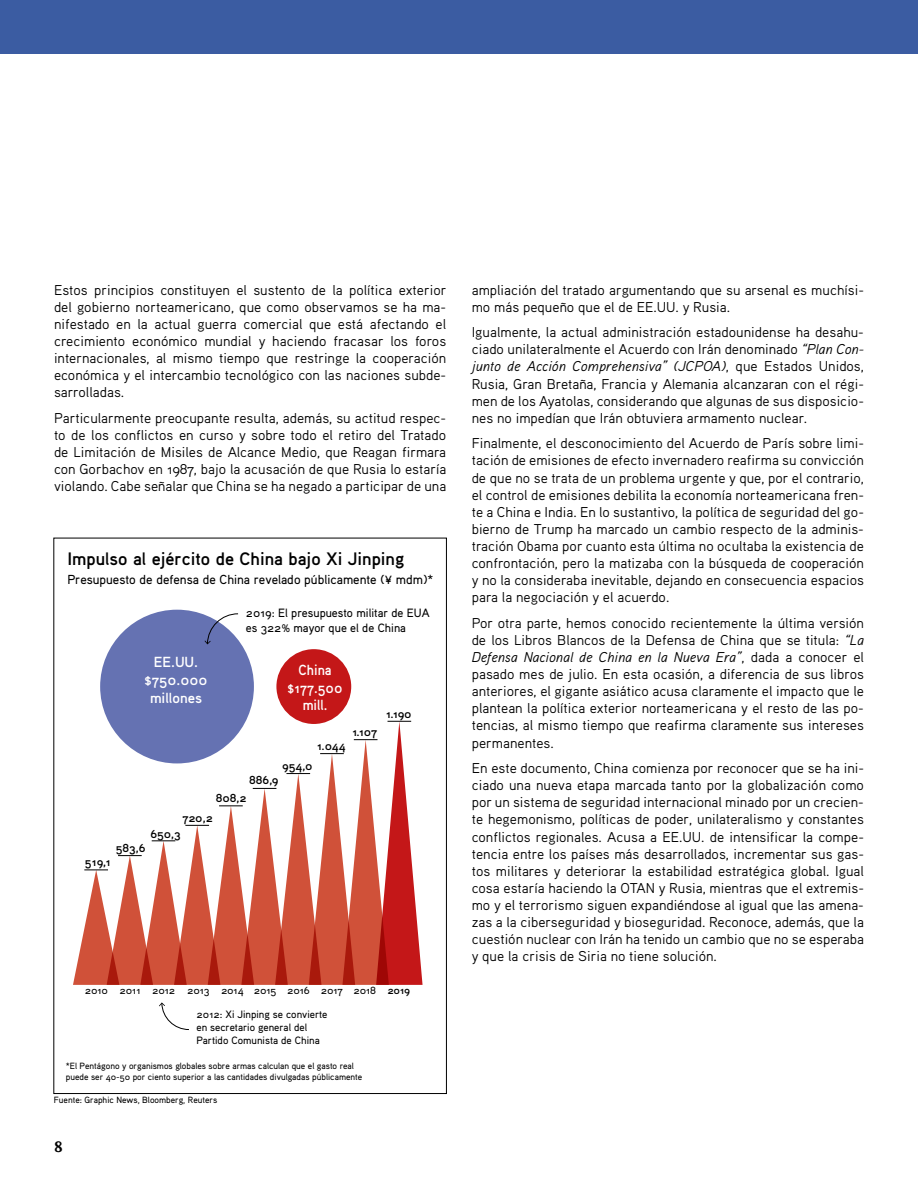
<style>
.page{position:relative;width:918px;height:1188px;background:#fff}
.page>*{position:absolute;margin:0;border:0;box-sizing:border-box;transform-origin:0 0}
.t1{font:18px "Aaux Pro Bold OSF";color:#000}
.t2{font:700 15px "Lora";color:#000}
.t3{font:14.55px/17.7px "Aaux Pro Bold OSF";color:#fff;text-align:center}
.t4{font:14.55px/17.7px "Aaux Pro Bold OSF";color:#fff;text-align:center;scale:.94 1}
.t5{font:14.25px/17.1px "Aaux Pro Regular OSF";color:#000;text-align:justify}
.t6{font:14.25px "Aaux Pro Regular Italic OSF";color:#000}
.t7{font:13.05px "Aaux Pro Medium OSF";color:#000}
.t8{font:12px/14.4px "Aaux Pro Medium OSF";color:#000}
.t9{font:11.7px "Aaux Pro Bold OSF";color:#000}
.t10{font:10.65px/12.8px "Aaux Pro Medium OSF";color:#000}
.t11{font:10.35px "Aaux Pro Medium OSF";letter-spacing:-.02em;color:#000}
.t12{font:9px/10.8px "Aaux Pro Medium OSF";color:#000}
.s1{font-family:"Aaux Pro Bold OSF"}
.s2{font-family:"Aaux Pro Regular Italic OSF"}
.s3{font-family:"Aaux Pro Regular OSF"}
</style>
<div class="page">
<div style="left:0;top:0;width:918px;height:54px;background:#3b5ca2"></div>
<div style="left:100px;top:610px;width:154px;height:153px;background:#6572b2;border-radius:50%"></div>
<div style="left:276px;top:649px;width:75px;height:75px;background:#c41718;border-radius:50%"></div>
<svg style="left:73px;top:721px;width:350px;height:264px"></svg>
<svg style="left:205px;top:613px;width:34px;height:31px"></svg>
<svg style="left:159px;top:1002px;width:30px;height:28px"></svg>
<p class="t5" style="left:54px;top:281px;width:394px">Estos principios constituyen el sustento de la política exterior del gobierno norteamericano, que como observamos se ha ma&shy;nifestado en la actual guerra comercial que está afectando el crecimiento económico mundial y haciendo fracasar los foros internacionales, al mismo tiempo que restringe la cooperación económica y el intercambio tecnológico con las naciones subde&shy;sarrolladas.</p>
<p class="t5" style="left:54px;top:409px;width:394px">Particularmente preocupante resulta, además, su actitud respec&shy;to de los conflictos en curso y sobre todo el retiro del Tratado de Limitación de Misiles de Alcance Medio, que Reagan firmara con Gorbachov en 1987, bajo la acusación de que Rusia lo estaría violando. Cabe señalar que China se ha negado a participar de una</p>
<p class="t1" style="left:67px;top:547px;width:338px">Impulso al ejército de China bajo Xi Jinping</p>
<p class="t7" style="left:67px;top:572px;width:367px">Presupuesto de defensa de China revelado públicamente (¥ mdm)*</p>
<p class="t8" style="left:246px;top:606px;width:185px">2019: El presupuesto militar de EUA es 322% mayor que el de China</p>
<p class="t3" style="left:145px;top:653px;width:64px">EE.UU. $750.000 millones</p>
<p class="t4" style="left:288px;top:660px;width:60px">China $177.500 mill.</p>
<p class="t9" style="left:352px;top:725px;width:27px">1.107</p>
<p class="t9" style="left:317px;top:739px;width:30px">1.044</p>
<p class="t9" style="left:282px;top:758px;width:32px">954,0</p>
<p class="t9" style="left:249px;top:773px;width:31px">886,9</p>
<p class="t9" style="left:216px;top:790px;width:32px">808,2</p>
<p class="t9" style="left:183px;top:810px;width:32px">720,2</p>
<p class="t9" style="left:150px;top:826px;width:32px">650,3</p>
<p class="t9" style="left:116px;top:840px;width:31px">583,6</p>
<p class="t9" style="left:85px;top:855px;width:27px">519,1</p>
<p class="t9" style="left:386px;top:706px;width:27px">1.190</p>
<p class="t11" style="left:85px;top:984px;width:327px">2010 2011 2012 2013 2014 2015 2016 2017 2018 <span class="s1">2019</span></p>
<p class="t10" style="left:196px;top:1008px;width:133px">2012: Xi Jinping se convierte en secretario general del<br>Partido Comunista de China</p>
<p class="t12" style="left:66px;top:1060px;width:298px">*El Pentágono y organismos globales sobre armas calculan que el gasto real puede ser 40-50 por ciento superior a las cantidades divulgadas públicamente</p>
<p class="t12" style="left:54px;top:1094px;width:165px">Fuente: Graphic News, Bloomberg, Reuters</p>
<p class="t2" style="left:54px;top:1134px;width:10px">8</p>
<p class="t5" style="left:472px;top:281px;width:394px">ampliación del tratado argumentando que su arsenal es muchísi&shy;mo más pequeño que el de EE.UU. y Rusia.</p>
<p class="t5" style="left:472px;top:323px;width:394px">Igualmente, la actual administración estadounidense ha desahu&shy;ciado unilateralmente el Acuerdo con Irán denominado <span class="s2">“Plan Con-</span></p>
<p class="t6" style="left:472px;top:357px;width:394px">junto de Acción Comprehensiva” (JCPOA)<span class="s3">, que Estados Unidos,</span></p>
<p class="t5" style="left:472px;top:375px;width:394px">Rusia, Gran Bretaña, Francia y Alemania alcanzaran con el régi&shy;men de los Ayatolas, considerando que algunas de sus disposicio&shy;nes no impedían que Irán obtuviera armamento nuclear.</p>
<p class="t5" style="left:472px;top:434px;width:394px">Finalmente, el desconocimiento del Acuerdo de París sobre limi&shy;tación de emisiones de efecto invernadero reafirma su convicción de que no se trata de un problema urgente y que, por el contrario, el control de emisiones debilita la economía norteamericana fren&shy;te a China e India. En lo sustantivo, la política de seguridad del go&shy;bierno de Trump ha marcado un cambio respecto de la adminis&shy;tración Obama por cuanto esta última no ocultaba la existencia de confrontación, pero la matizaba con la búsqueda de cooperación y no la consideraba inevitable, dejando en consecuencia espacios para la negociación y el acuerdo.</p>
<p class="t5" style="left:472px;top:614px;width:394px">Por otra parte, hemos conocido recientemente la última versión de los Libros Blancos de la Defensa de China que se titula: <span class="s2">“La</span></p>
<p class="t6" style="left:472px;top:648px;width:394px">Defensa Nacional de China en la Nueva Era”<span class="s3">, dada a conocer el</span></p>
<p class="t5" style="left:472px;top:665px;width:394px">pasado mes de julio. En esta ocasión, a diferencia de sus libros anteriores, el gigante asiático acusa claramente el impacto que le plantean la política exterior norteamericana y el resto de las po&shy;tencias, al mismo tiempo que reafirma claramente sus intereses permanentes.</p>
<p class="t5" style="left:472px;top:759px;width:394px">En este documento, China comienza por reconocer que se ha ini&shy;ciado una nueva etapa marcada tanto por la globalización como por un sistema de seguridad internacional minado por un crecien&shy;te hegemonismo, políticas de poder, unilateralismo y constantes conflictos regionales. Acusa a EE.UU. de intensificar la compe&shy;tencia entre los países más desarrollados, incrementar sus gas&shy;tos militares y deteriorar la estabilidad estratégica global. Igual cosa estaría haciendo la OTAN y Rusia, mientras que el extremis&shy;mo y el terrorismo siguen expandiéndose al igual que las amena&shy;zas a la ciberseguridad y bioseguridad. Reconoce, además, que la cuestión nuclear con Irán ha tenido un cambio que no se esperaba y que la crisis de Siria no tiene solución.</p>
</div>
